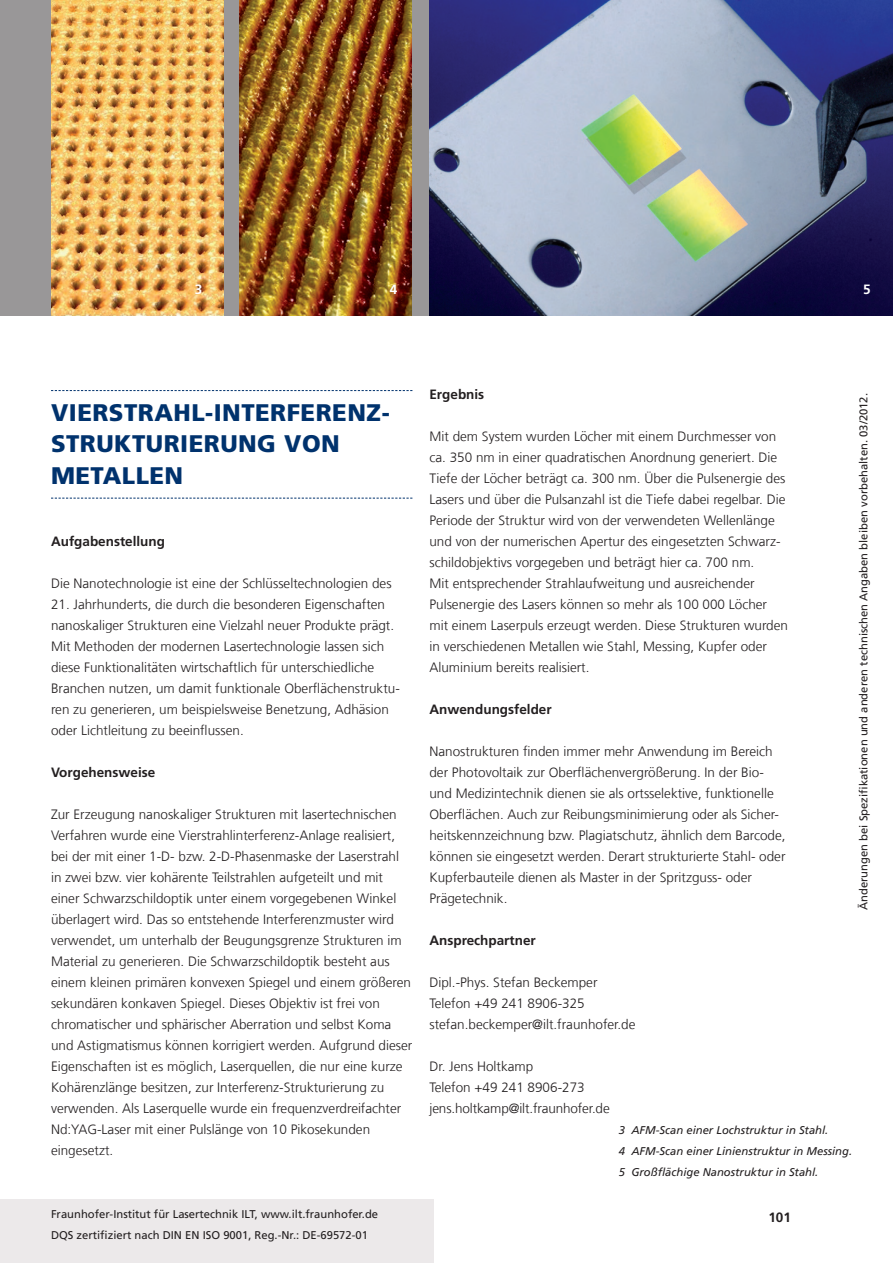
<style>
.page{position:relative;width:893px;height:1263px;background:#fff}
.page>*{position:absolute;margin:0;border:0;box-sizing:border-box;transform-origin:0 0}
.t1{font:900 24px/31.5px "Frutiger LT Com";letter-spacing:.02em;color:#00326d}
.t2{font:300 13.5px/21px "Frutiger LT Com";color:#231f20}
.t3{font:700 13.5px "Frutiger LT Com";color:#231f20}
.t4{font:700 13.5px "Frutiger LT Com";color:#fff}
.t5{font:11.25px/21px "Frutiger LT Com";color:#231f20}
.t6{font:italic 11.25px/21px "Frutiger LT Com";color:#231f20}
</style>
<div class="page">
<div style="left:0;top:1199px;width:434px;height:64px;background:#ece9ea"></div>
<div style="left:0;top:0;width:893px;height:315px;background:#999798"></div>
<img style="left:51px;top:0;width:172px;height:315px">
<img style="left:240px;top:0;width:172px;height:315px">
<img style="left:429px;top:0;width:464px;height:315px">
<svg style="left:51px;top:390px;width:361px;height:1px"></svg>
<svg style="left:51px;top:498px;width:361px;height:1px"></svg>
<p class="t4" style="left:195px;top:282px;width:9px">3</p>
<p class="t4" style="left:390px;top:282px;width:9px">4</p>
<p class="t4" style="left:863px;top:282px;width:9px">5</p>
<h1 class="t1" style="left:51px;top:397px;width:42px">VIERS</h1>
<h1 class="t1" style="left:124px;top:397px;width:32px">TRAH</h1>
<h1 class="t1" style="left:191px;top:397px;width:125px">L-INTERFERE</h1>
<h1 class="t1" style="left:347px;top:397px;width:44px">NZ-</h1>
<h1 class="t1" style="left:51px;top:428px;width:290px">STRUKTURIERUNG VON<br>METALLEN</h1>
<p class="t3" style="left:51px;top:534px;width:116px">Aufgabenstellung</p>
<p class="t2" style="left:51px;top:573px;width:342px">Die Nanotechnologie ist eine der Schlüsseltechnologien des</p>
<p class="t2" style="left:51px;top:594px;width:350px">21. Jahrhunderts, die durch die besonderen Eigenschaften nanoskaliger Strukturen eine Vielzahl neuer Produkte prägt.<br>Mit Methoden der modernen Lasertechnologie lassen sich diese Funktionalitäten wirtschaftlich für unterschiedliche Branchen nutzen, um damit funktionale Oberflächenstruktu&shy;ren zu generieren, um beispielsweise Benetzung, Adhäsion oder Lichtleitung zu beeinflussen.</p>
<p class="t3" style="left:51px;top:765px;width:106px">Vorgehensweise</p>
<p class="t2" style="left:51px;top:804px;width:363px">Zur Erzeugung nanoskaliger Strukturen mit lasertechnischen Verfahren wurde eine Vierstrahlinterferenz-Anlage realisiert, bei der mit einer 1-D- bzw. 2-D-Phasenmaske der Laserstrahl in zwei bzw. vier kohärente Teilstrahlen aufgeteilt und mit einer Schwarzschildoptik unter einem vorgegebenen Winkel überlagert wird. Das so entstehende Interferenzmuster wird verwendet, um unterhalb der Beugungsgrenze Strukturen im Material zu generieren. Die Schwarzschildoptik besteht aus einem kleinen primären konvexen Spiegel und einem größeren sekundären konkaven Spiegel. Dieses Objektiv ist frei von chromatischer und sphärischer Aberration und selbst Koma und Astigmatismus können korrigiert werden. Aufgrund dieser Eigenschaften ist es möglich, Laserquellen, die nur eine kurze Kohärenzlänge besitzen, zur Interferenz-Strukturierung zu verwenden. Als Laserquelle wurde ein frequenzverdreifachter Nd:YAG-Laser mit einer Pulslänge von 10 Pikosekunden eingesetzt.</p>
<p class="t5" style="left:51px;top:1204px;width:329px">Fraunhofer-Institut für Lasertechnik ILT, www.ilt.fraunhofer.de<br>DQS zertifiziert nach DIN EN ISO 9001, Reg.-Nr.: DE-69572-01</p>
<p class="t3" style="left:429px;top:386px;width:56px">Ergebnis</p>
<p class="t2" style="left:429px;top:426px;width:360px">Mit dem System wurden Löcher mit einem Durchmesser von ca. 350 nm in einer quadratischen Anordnung generiert. Die Tiefe der Löcher beträgt ca. 300 nm. Über die Pulsenergie des Lasers und über die Pulsanzahl ist die Tiefe dabei regelbar. Die Periode der Struktur wird von der verwendeten Wellenlänge und von der numerischen Apertur des eingesetzten Schwarz&shy;schildobjektivs vorgegeben und beträgt hier ca. 700 nm.<br>Mit entsprechender Strahlaufweitung und ausreichender Pulsenergie des Lasers können so mehr als 100 000 Löcher mit einem Laserpuls erzeugt werden. Diese Strukturen wurden in verschiedenen Metallen wie Stahl, Messing, Kupfer oder Aluminium bereits realisiert.</p>
<p class="t3" style="left:429px;top:701px;width:124px">Anwendungsfelder</p>
<p class="t2" style="left:429px;top:741px;width:358px">Nanostrukturen finden immer mehr Anwendung im Bereich der Photovoltaik zur Oberflächenvergrößerung. In der Bio&shy;und Medizintechnik dienen sie als ortsselektive, funktionelle Oberflächen. Auch zur Reibungsminimierung oder als Sicher&shy;heitskennzeichnung bzw. Plagiatschutz, ähnlich dem Barcode, können sie eingesetzt werden. Derart strukturierte Stahl- oder Kupferbauteile dienen als Master in der Spritzguss- oder Prägetechnik.</p>
<p class="t3" style="left:429px;top:933px;width:108px">Ansprechpartner</p>
<p class="t2" style="left:429px;top:972px;width:208px">Dipl.-Phys. Stefan Beckemper<br>Telefon +49 241 8906-325 stefan.beckemper@ilt.fraunhofer.de</p>
<p class="t2" style="left:429px;top:1056px;width:182px">Dr. Jens Holtkamp<br>Telefon +49 241 8906-273 jens.holtkamp@ilt.fraunhofer.de</p>
<p class="t5" style="left:853px;top:910px;width:518px;rotate:-90deg">Änderungen bei Spezifikationen und anderen technischen Angaben bleiben vorbehalten. 03/2012.</p>
<p class="t6" style="left:619px;top:1120px;width:235px">3 AFM-Scan einer Lochstruktur in Stahl.<br>4 AFM-Scan einer Linienstruktur in Messing.<br>5 Großflächige Nanostruktur in Stahl.</p>
<p class="t3" style="left:768px;top:1209px;width:24px">101</p>
</div>
